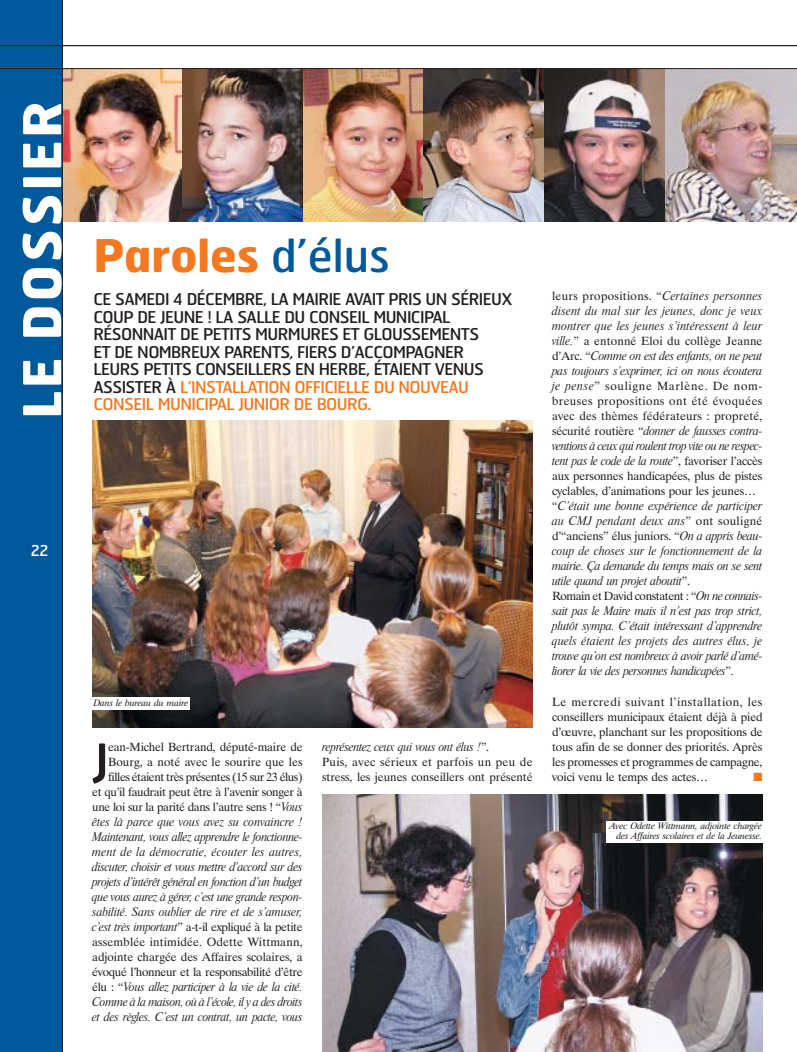
<style>
.page{position:relative;width:797px;height:1052px;background:#fff}
.page>*{position:absolute;margin:0;border:0;box-sizing:border-box;transform-origin:0 0}
.t1{font:700 52.12px "Hermes";letter-spacing:.045em;color:#fff}
.t2{font:50.62px "Hermes";color:#231f1f}
.t3{font:700 45px "Hermes";color:#f4781f}
.t4{font:16.25px/17.5px "Hermes";letter-spacing:-.04em;color:#231f1f}
.t5{font:15px "Hermes";color:#fff}
.t6{font:11.88px/15px "Dutch 801 BT Italic Headline";letter-spacing:-.025em;color:#231f1f;text-align:justify}
.t7{font:11.88px/15px "Dutch 801 BT";letter-spacing:-.015em;color:#231f1f;text-align:justify}
.t8{font:11.88px/15px "Dutch 801 BT Italic Headline";letter-spacing:.01em;color:#231f1f}
.t9{font:11.88px/15px "Dutch 801 BT Italic Headline";letter-spacing:-.005em;color:#231f1f}
.t10{font:11.88px "Dutch 801 BT";letter-spacing:.025em;color:#231f1f}
.t11{font:11.88px "Dutch 801 BT";letter-spacing:-.035em;color:#231f1f}
.t12{font:11.88px "Dutch 801 BT";letter-spacing:.01em;color:#231f1f}
.t13{font:11.88px "Zapf Dingbats";color:#f4781f}
.t14{font:italic 9.38px/10px "Dutch 801 BT";letter-spacing:-.015em;color:#231f1f;text-align:right}
.s1{font-weight:400;color:#00599b}
.s2{color:#f4781f}
.s3{font-family:"Dutch 801 BT Italic Headline"}
.s4{font-family:"Dutch 801 BT"}
</style>
<div class="page">
<img style="left:63px;top:69px;width:119px;height:152px">
<img style="left:182px;top:69px;width:121px;height:152px">
<img style="left:303px;top:69px;width:120px;height:152px">
<img style="left:423px;top:69px;width:121px;height:152px">
<img style="left:544px;top:69px;width:120px;height:152px">
<img style="left:664px;top:69px;width:132px;height:152px">
<img style="left:92px;top:420px;width:440px;height:307px">
<img style="left:322px;top:794px;width:440px;height:257px">
<div style="left:0;top:0;width:62px;height:1051px;background:#00599b"></div>
<hr style="left:0;top:45px;width:796px;height:1px;background:#231f1f">
<hr style="left:62px;top:0;width:1px;height:1051px;background:#231f1f">
<hr style="left:0;top:68px;width:796px;height:1px;background:#231f1f">
<div style="left:90px;top:696px;width:100px;height:13px;background:#fff"></div>
<div style="left:606px;top:821px;width:157px;height:21px;background:#fff"></div>
<h1 class="t1" style="left:24px;top:419px;width:319px;rotate:-90deg">LE DOSSIER</h1>
<p class="t5" style="left:31px;top:545px;width:19px">22</p>
<h3 class="t3" style="left:93px;top:240px;width:298px">Paroles <span class="s1">d’élus</span></h3>
<p class="t4" style="left:93px;top:292px;width:420px">CE SAMEDI 4 DÉCEMBRE, LA MAIRIE AVAIT PRIS UN SÉRIEUX COUP DE JEUNE ! LA SALLE DU CONSEIL MUNICIPAL RÉSONNAIT DE PETITS MURMURES ET GLOUSSEMENTS<br>ET DE NOMBREUX PARENTS, FIERS D’ACCOMPAGNER LEURS PETITS CONSEILLERS EN HERBE, ÉTAIENT VENUS ASSISTER À <span class="s2">L’INSTALLATION OFFICIELLE DU NOUVEAU CONSEIL MUNICIPAL JUNIOR DE BOURG.</span></p>
<p class="t14" style="left:93px;top:698px;width:96px">Dans le bureau du maire</p>
<p class="t7" style="left:92px;top:740px;width:212px;text-align:right">ean-Michel Bertrand, député-maire de Bourg, a noté avec le sourire que les filles étaient très présentes (15 sur 23 élus)<br>et qu’il faudrait peut être à l’avenir songer à une loi sur la parité dans l’autre sens ! “<span class="s3">Vous</span></p>
<p class="t6" style="left:92px;top:814px;width:212px">êtes là parce que vous avez su convaincre !<br>Maintenant, vous allez apprendre le fonctionne&shy;ment de la démocratie, écouter les autres, discuter, choisir et vous mettre d’accord sur des projets d’intérêt général en fonction d’un budget que vous aurez à gérer, c’est une grande respon&shy;sabilité. Sans oublier de rire et de s’amuser,</p>
<p class="t7" style="left:92px;top:920px;width:212px"><span class="s3">c’est très important</span>” a-t-il expliqué à la petite assemblée intimidée. Odette Wittmann, adjointe chargée des Affaires scolaires, a évoqué l’honneur et la responsabilité d’être</p>
<p class="t6" style="left:92px;top:979px;width:212px"><span class="s4">élu : “</span>Vous allez participer à la vie de la cité.<br>Comme à la maison, où à l’école, il y a des droits et des règles. C’est un contrat, un pacte, vous</p>
<h2 class="t2" style="left:91px;top:744px;width:19px">J</h2>
<p class="t6" style="left:322px;top:739px;width:168px">représentez ceux qui vous ont élus !<span class="s4">”.</span></p>
<p class="t7" style="left:322px;top:755px;width:212px">Puis, avec sérieux et parfois un peu de stress, les jeunes conseillers ont présenté</p>
<p class="t10" style="left:552px;top:292px;width:212px">leurs propositions. “<span class="s3">Certaines personnes</span></p>
<p class="t8" style="left:552px;top:304px;width:212px">disent du mal sur les jeunes, donc je veux montrer que les jeunes s’intéressent à leur</p>
<p class="t12" style="left:552px;top:337px;width:212px"><span class="s3">ville.</span>” a entonné Eloi du collège Jeanne</p>
<p class="t6" style="left:552px;top:349px;width:212px"><span class="s4">d’Arc. “</span>Comme on est des enfants, on ne peut pas toujours s’exprimer, ici on nous écoutera</p>
<p class="t7" style="left:552px;top:380px;width:212px"><span class="s3">je pense</span>” souligne Marlène. De nom&shy;breuses propositions ont été évoquées avec des thèmes fédérateurs : propreté,</p>
<p class="t6" style="left:552px;top:424px;width:212px"><span class="s4">sécurité routière “</span>donner de fausses contra&shy;ventions à ceux qui roulent trop vite ou ne respec&shy;tent pas le code de la route<span class="s4">”, favoriser l’accès</span></p>
<p class="t7" style="left:552px;top:470px;width:212px">aux personnes handicapées, plus de pistes cyclables, d’animations pour les jeunes…</p>
<p class="t9" style="left:552px;top:499px;width:212px"><span class="s4">“</span>C’était une bonne expérience de participer au CMJ pendant deux ans<span class="s4">” ont souligné</span></p>
<p class="t7" style="left:552px;top:530px;width:211px">d’“anciens” élus juniors. “<span class="s3">On a appris beau-</span></p>
<p class="t6" style="left:552px;top:544px;width:212px">coup de choses sur le fonctionnement de la mairie. Ça demande du temps mais on se sent utile quand un projet aboutit<span class="s4">”.</span></p>
<p class="t11" style="left:552px;top:592px;width:211px">Romain et David constatent : “<span class="s3">On ne connais-</span></p>
<p class="t6" style="left:552px;top:604px;width:212px">sait pas le Maire mais il n’est pas trop strict, plutôt sympa. C’était intéressant d’apprendre quels étaient les projets des autres élus, je trouve qu’on est nombreux à avoir parlé d’amé&shy;liorer la vie des personnes handicapées<span class="s4">”.</span></p>
<p class="t7" style="left:552px;top:695px;width:212px">Le mercredi suivant l’installation, les conseillers municipaux étaient déjà à pied d’œuvre, planchant sur les propositions de tous afin de se donner des priorités. Après les promesses et programmes de campagne,</p>
<p class="t7" style="left:552px;top:770px;width:157px">voici venu le temps des actes…</p>
<p class="t13" style="left:753px;top:770px;width:11px">■</p>
<p class="t14" style="left:609px;top:821px;width:154px">Avec Odette Wittmann, adjointe chargée des Affaires scolaires et de la Jeunesse.</p>
</div>
